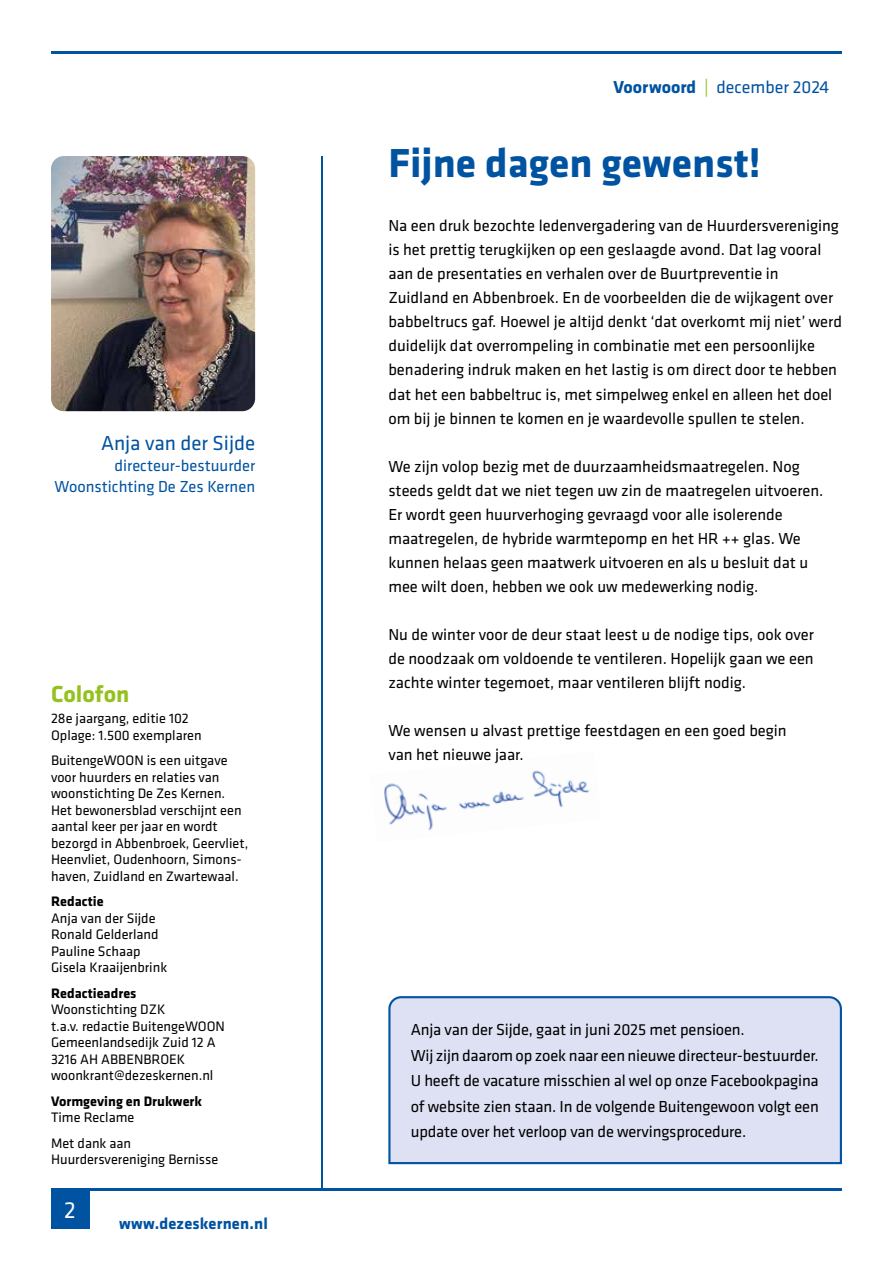
<style>
.page{position:relative;width:893px;height:1263px;background:#fff}
.page>*{position:absolute;margin:0;border:0;box-sizing:border-box;transform-origin:0 0}
.t1{font:700 42px "Klavika";color:#0053a1}
.t2{font:700 24px "Klavika";color:#95c11f}
.t3{font:24px "Klavika";color:#fff}
.t4{font:21px "Klavika";color:#0053a1}
.t5{font:18px "Klavika";color:#0053a1}
.t6{font:16.5px/24px "Klavika";color:#000}
.t7{font:16.5px/21px "Klavika";color:#0053a1;text-align:right}
.t8{font:700 16.5px "Klavika";letter-spacing:.01em;color:#0053a1}
.t9{font:14.25px/16.5px "Klavika";color:#000}
.t10{font:700 14.25px "Klavika";color:#000}
.s1{font-weight:700}
.s2{color:#95c11f}
</style>
<div class="page">
<hr style="left:51px;top:1188px;width:791px;height:3px;background:#0053a1">
<hr style="left:51px;top:51px;width:791px;height:2px;background:#0053a1">
<div style="left:51px;top:1191px;width:38px;height:38px;background:#0053a1"></div>
<img style="left:51px;top:156px;width:204px;height:255px">
<hr style="left:321px;top:156px;width:1px;height:1034px;background:#0053a1">
<img style="left:384px;top:770px;width:206px;height:60px">
<div style="left:388px;top:996px;width:454px;height:169px;background:#dee1f3"></div>
<p class="t4" style="left:101px;top:432px;width:156px">Anja van der Sijde</p>
<p class="t7" style="left:55px;top:455px;width:202px">directeur-bestuurder<br>Woonstichting De Zes Kernen</p>
<h2 class="t2" style="left:51px;top:681px;width:80px">Colofon</h2>
<p class="t9" style="left:51px;top:710px;width:152px">28e jaargang, editie 102<br>Oplage: 1.500 exemplaren</p>
<p class="t9" style="left:51px;top:752px;width:199px">BuitengeWOON is een uitgave voor huurders en relaties van woonstichting De Zes Kernen.<br>Het bewonersblad verschijnt een aantal keer per jaar en wordt bezorgd in Abbenbroek, Geervliet,<br>Heenvliet, Oudenhoorn, Simons&shy;haven, Zuidland en Zwartewaal.</p>
<p class="t10" style="left:51px;top:894px;width:54px">Redactie</p>
<p class="t9" style="left:51px;top:910px;width:118px">Anja van der Sijde<br>Ronald Gelderland<br>Pauline Schaap<br>Gisela Kraaijenbrink</p>
<p class="t10" style="left:51px;top:985px;width:87px">Redactieadres</p>
<p class="t9" style="left:51px;top:1001px;width:175px">Woonstichting DZK<br>t.a.v. redactie BuitengeWOON<br>Gemeenlandsedijk Zuid 12 A<br>3216 AH ABBENBROEK woonkrant@dezeskernen.nl</p>
<p class="t10" style="left:51px;top:1093px;width:153px">Vormgeving en Drukwerk</p>
<p class="t9" style="left:51px;top:1105px;width:85px;line-height:25.5px">Time Reclame<br>Met dank aan</p>
<p class="t9" style="left:51px;top:1151px;width:169px">Huurdersvereniging Bernisse</p>
<h2 class="t3" style="left:64px;top:1197px;width:13px">2</h2>
<p class="t8" style="left:119px;top:1214px;width:150px">www.dezeskernen.nl</p>
<p class="t5" style="left:613px;top:77px;width:217px"><span class="s1">Voorwoord</span> <span class="s2">|</span> december 2024</p>
<h1 class="t1" style="left:388px;top:140px;width:374px">Fijne dagen gewenst!</h1>
<p class="t6" style="left:388px;top:214px;width:455px">Na een druk bezochte ledenvergadering van de Huurdersvereniging is het prettig terugkijken op een geslaagde avond. Dat lag vooral aan de presentaties en verhalen over de Buurtpreventie in Zuidland en Abbenbroek. En de voorbeelden die de wijkagent over babbeltrucs gaf. Hoewel je altijd denkt ‘dat overkomt mij niet’ werd duidelijk dat overrompeling in combinatie met een persoonlijke benadering indruk maken en het lastig is om direct door te hebben dat het een babbeltruc is, met simpelweg enkel en alleen het doel om bij je binnen te komen en je waardevolle spullen te stelen.</p>
<p class="t6" style="left:388px;top:454px;width:437px">We zijn volop bezig met de duurzaamheidsmaatregelen. Nog steeds geldt dat we niet tegen uw zin de maatregelen uitvoeren.<br>Er wordt geen huurverhoging gevraagd voor alle isolerende maatregelen, de hybride warmtepomp en het HR ++ glas. We kunnen helaas geen maatwerk uitvoeren en als u besluit dat u mee wilt doen, hebben we ook uw medewerking nodig.</p>
<p class="t6" style="left:388px;top:622px;width:427px;text-align:justify">Nu de winter voor de deur staat leest u de nodige tips, ook over de noodzaak om voldoende te ventileren. Hopelijk gaan we een zachte winter tegemoet, maar ventileren blijft nodig.</p>
<p class="t6" style="left:388px;top:718px;width:400px">We wensen u alvast prettige feestdagen en een goed begin van het nieuwe jaar.</p>
<p class="t6" style="left:411px;top:1017px;width:410px;line-height:25.5px">Anja van der Sijde, gaat in juni 2025 met pensioen.<br>Wij zijn daarom op zoek naar een nieuwe directeur-bestuurder.<br>U heeft de vacature misschien al wel op onze Facebookpagina of website zien staan. In de volgende Buitengewoon volgt een update over het verloop van de wervingsprocedure.</p>
</div>
